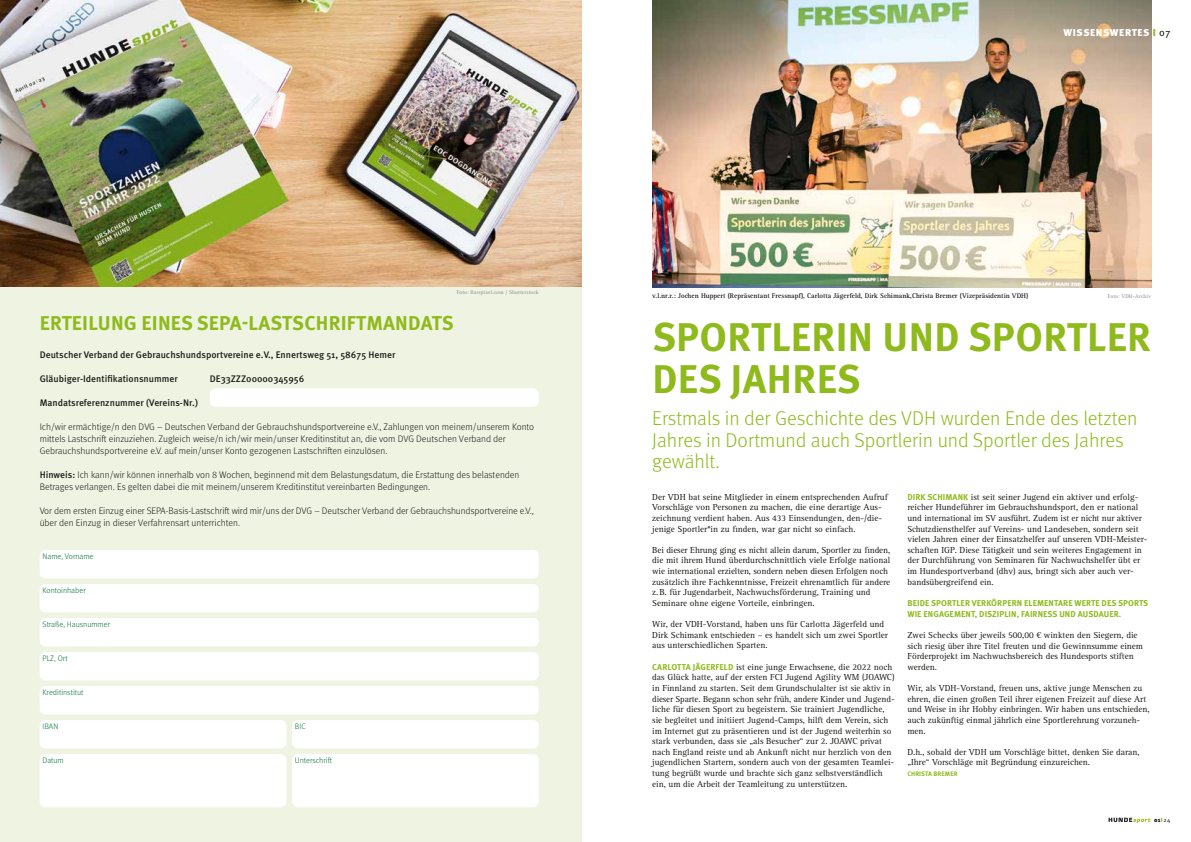
<style>
.page{position:relative;width:1191px;height:842px;background:#fff}
.page>*{position:absolute;margin:0;border:0;box-sizing:border-box;transform-origin:0 0}
.t1{font:700 40px/42.5px "Meta Pro";letter-spacing:.01em;color:#8fba1c}
.t2{font:300 20px/21.3px "Meta Pro";color:#8fba1c}
.t3{font:700 20px "Meta Pro";letter-spacing:.01em;color:#8fba1c}
.t4{font:900 10px "Meta Pro";letter-spacing:.06em;color:#fff}
.t5{font:300 9.5px/12px "Meta Pro";color:#1a1a18}
.t6{font:500 9.5px "Meta Pro";color:#1a1a18}
.t7{font:9px/10.6px "Rotis Serif Pro";color:#1a1a18}
.t8{font:700 8.5px/10.6px "Meta Pro";letter-spacing:.01em;color:#8fba1c}
.t9{font:300 8px "Meta Pro";color:#007235}
.t10{font:700 7px "Rotis Serif Pro";color:#1a1a18}
.t11{font:700 6.5px "Meta Pro";letter-spacing:.01em;color:#8fba1c}
.t12{font:900 6px "Meta Pro";color:#1a1a18}
.t13{font:700 5.5px "Rotis Serif Pro";color:#9c9d9d}
.s1{font-weight:500}
.s2{color:#8fba1c}
.s3{font-weight:400;color:#1a1a18}
.s4{font-family:"Meta Pro";font-weight:700;font-size:8.5px;color:#8fba1c}
.s5{font-family:"Meta Pro Norm";font-weight:400}
</style>
<div class="page">
<img style="left:652px;top:0;width:499px;height:287px">
<svg style="left:1108px;top:818px;width:42px;height:5px"></svg>
<img style="left:0;top:0;width:581px;height:287px">
<div style="left:0;top:287px;width:581px;height:555px;background:#eff4e2"></div>
<div style="left:40px;top:754px;width:246px;height:53px;background:#fff;border-radius:6px"></div>
<div style="left:292px;top:754px;width:247px;height:53px;background:#fff;border-radius:6px"></div>
<div style="left:40px;top:550px;width:499px;height:28px;background:#fff;border-radius:6px"></div>
<div style="left:40px;top:584px;width:499px;height:28px;background:#fff;border-radius:6px"></div>
<div style="left:40px;top:652px;width:499px;height:28px;background:#fff;border-radius:6px"></div>
<div style="left:40px;top:618px;width:499px;height:28px;background:#fff;border-radius:6px"></div>
<div style="left:40px;top:686px;width:499px;height:28px;background:#fff;border-radius:6px"></div>
<div style="left:40px;top:720px;width:246px;height:28px;background:#fff;border-radius:6px"></div>
<div style="left:292px;top:720px;width:247px;height:28px;background:#fff;border-radius:6px"></div>
<div style="left:210px;top:388px;width:329px;height:19px;background:#fff;border-radius:6px"></div>
<p class="t13" style="left:457px;top:288px;width:83px">Foto: Rawpixel.com / Shutterstock</p>
<h2 class="t3" style="left:40px;top:307px;width:415px">ERTEILUNG EINES SEPA-LASTSCHRIFTMANDATS</h2>
<p class="t6" style="left:40px;top:347px;width:357px">Deutscher Verband der Gebrauchshundsportvereine e.V., Ennertsweg 51, 58675 Hemer</p>
<p class="t6" style="left:40px;top:371px;width:139px">Gläubiger-Identifikationsnummer</p>
<p class="t6" style="left:210px;top:371px;width:96px">DE33ZZZ00000345956</p>
<p class="t6" style="left:40px;top:395px;width:160px">Mandatsreferenznummer (Vereins-Nr.)</p>
<p class="t5" style="left:40px;top:420px;width:496px">Ich/wir ermächtige/n den DVG – Deutschen Verband der Gebrauchshundsportvereine e.V., Zahlungen von meinem/unserem Konto mittels Lastschrift einzuziehen. Zugleich weise/n ich/wir mein/unser Kreditinstitut an, die vom DVG Deutschen Verband der<br>Gebrauchshundsportvereine e.V. auf mein/unser Konto gezogenen Lastschriften einzulösen.</p>
<p class="t5" style="left:40px;top:468px;width:481px"><span class="s1">Hinweis:</span> Ich kann/wir können innerhalb von 8 Wochen, beginnend mit dem Belastungsdatum, die Erstattung des belastenden<br>Betrages verlangen. Es gelten dabei die mit meinem/unserem Kreditinstitut vereinbarten Bedingungen.</p>
<p class="t5" style="left:40px;top:504px;width:496px">Vor dem ersten Einzug einer SEPA-Basis-Lastschrift wird mir/uns der DVG – Deutscher Verband der Gebrauchshundsportvereine e.V., über den Einzug in dieser Verfahrensart unterrichten.</p>
<p class="t9" style="left:43px;top:550px;width:52px">Name, Vorname</p>
<p class="t9" style="left:43px;top:584px;width:45px">Kontoinhaber</p>
<p class="t9" style="left:43px;top:618px;width:69px">Straße, Hausnummer</p>
<p class="t9" style="left:43px;top:652px;width:27px">PLZ, Ort</p>
<p class="t9" style="left:43px;top:686px;width:43px">Kreditinstitut</p>
<p class="t9" style="left:43px;top:720px;width:17px">IBAN</p>
<p class="t9" style="left:295px;top:720px;width:12px">BIC</p>
<p class="t9" style="left:43px;top:754px;width:23px">Datum</p>
<p class="t9" style="left:295px;top:754px;width:39px">Unterschrift</p>
<p class="t4" style="left:1063px;top:24px;width:108px">WISSENSWERTES <span class="s2">I</span> <span class="s3">07</span></p>
<p class="t10" style="left:652px;top:291px;width:377px">v.l.nr.r.: Jochen Huppert (Repräsentant Fressnapf), Carlotta Jägerfeld, Dirk Schimank,Christa Bremer (Vizepräsidentin VDH)</p>
<p class="t13" style="left:1107px;top:292px;width:45px">Foto: VDH-Archiv</p>
<h1 class="t1" style="left:652px;top:313px;width:500px">SPORTLERIN UND SPORTLER<br>DES JAHRES</h1>
<h2 class="t2" style="left:652px;top:407px;width:487px">Erstmals in der Geschichte des VDH wurden Ende des letzten<br>Jahres in Dortmund auch Sportlerin und Sportler des Jahres gewählt.</h2>
<p class="t7" style="left:652px;top:491px;width:237px">Der VDH bat seine Mitglieder in einem entsprechenden Aufruf Vorschläge von Personen zu machen, die eine derartige Aus&shy;zeichnung verdient haben. Aus 433 Einsendungen, den-/die&shy;jenige Sportler*in zu finden, war gar nicht so einfach.</p>
<p class="t7" style="left:652px;top:544px;width:239px">Bei dieser Ehrung ging es nicht allein darum, Sportler zu finden, die mit ihrem Hund überdurchschnittlich viele Erfolge national wie international erzielten, sondern neben diesen Erfolgen noch zusätzlich ihre Fachkenntnisse, Freizeit ehrenamtlich für andere z.B. für Jugendarbeit, Nachwuchsförderung, Training und Seminare ohne eigene Vorteile, einbringen.</p>
<p class="t7" style="left:652px;top:619px;width:237px">Wir, der VDH-Vorstand, haben uns für Carlotta Jägerfeld und<br>Dirk Schimank entschieden – es handelt sich um zwei Sportler aus unterschiedlichen Sparten.</p>
<p class="t7" style="left:652px;top:661px;width:244px"><span class="s4">CARLOTTA JÄGERFELD</span> ist eine junge Erwachsene, die 2022 noch das Glück hatte, auf der ersten FCI Jugend Agility WM (JOAWC) in Finnland zu starten. Seit dem Grundschulalter ist sie aktiv in dieser Sparte. Begann schon sehr früh, andere Kinder und Jugend&shy;liche für diesen Sport zu begeistern. Sie trainiert Jugendliche, sie begleitet und initiiert Jugend-Camps, hilft dem Verein, sich im Internet gut zu präsentieren und ist der Jugend weiterhin so stark verbunden, dass sie „als Besucher“ zur 2. JOAWC privat nach England reiste und ab Ankunft nicht nur herzlich von den jugendlichen Startern, sondern auch von der gesamten Teamlei&shy;tung begrüßt wurde und brachte sich ganz selbstverständlich ein, um die Arbeit der Teamleitung zu unterstützen.</p>
<p class="t7" style="left:907px;top:491px;width:242px"><span class="s4">DIRK SCHIMANK</span> ist seit seiner Jugend ein aktiver und erfolg&shy;reicher Hundeführer im Gebrauchshundsport, den er national und international im SV ausführt. Zudem ist er nicht nur aktiver Schutzdiensthelfer auf Vereins- und Landeseben, sondern seit vielen Jahren einer der Einsatzhelfer auf unseren VDH-Meister&shy;schaften IGP. Diese Tätigkeit und sein weiteres Engagement in der Durchführung von Seminaren für Nachwuchshelfer übt er im Hundesportverband (dhv) aus, bringt sich aber auch ver&shy;bandsübergreifend ein.</p>
<p class="t8" style="left:907px;top:597px;width:242px">BEIDE SPORTLER VERKÖRPERN ELEMENTARE WERTE DES SPORTS<br>WIE ENGAGEMENT, DISZIPLIN, FAIRNESS UND AUSDAUER.</p>
<p class="t7" style="left:907px;top:630px;width:237px">Zwei Schecks über jeweils 500,00 € winkten den Siegern, die sich riesig über ihre Titel freuten und die Gewinnsumme einem Förderprojekt im Nachwuchsbereich des Hundesports stiften werden.</p>
<p class="t7" style="left:907px;top:683px;width:244px">Wir, als VDH-Vorstand, freuen uns, aktive junge Menschen zu ehren, die einen großen Teil ihrer eigenen Freizeit auf diese Art und Weise in ihr Hobby einbringen. Wir haben uns entschieden, auch zukünftig einmal jährlich eine Sportlerehrung vorzuneh&shy;men.</p>
<p class="t7" style="left:907px;top:746px;width:234px">D.h., sobald der VDH um Vorschläge bittet, denken Sie daran, „Ihre“ Vorschläge mit Begründung einzureichen.</p>
<p class="t11" style="left:907px;top:769px;width:52px">CHRISTA BREMER</p>
<p class="t12" style="left:1154px;top:815px;width:18px">01<span class="s2">I</span><span class="s5">24</span></p>
</div>
